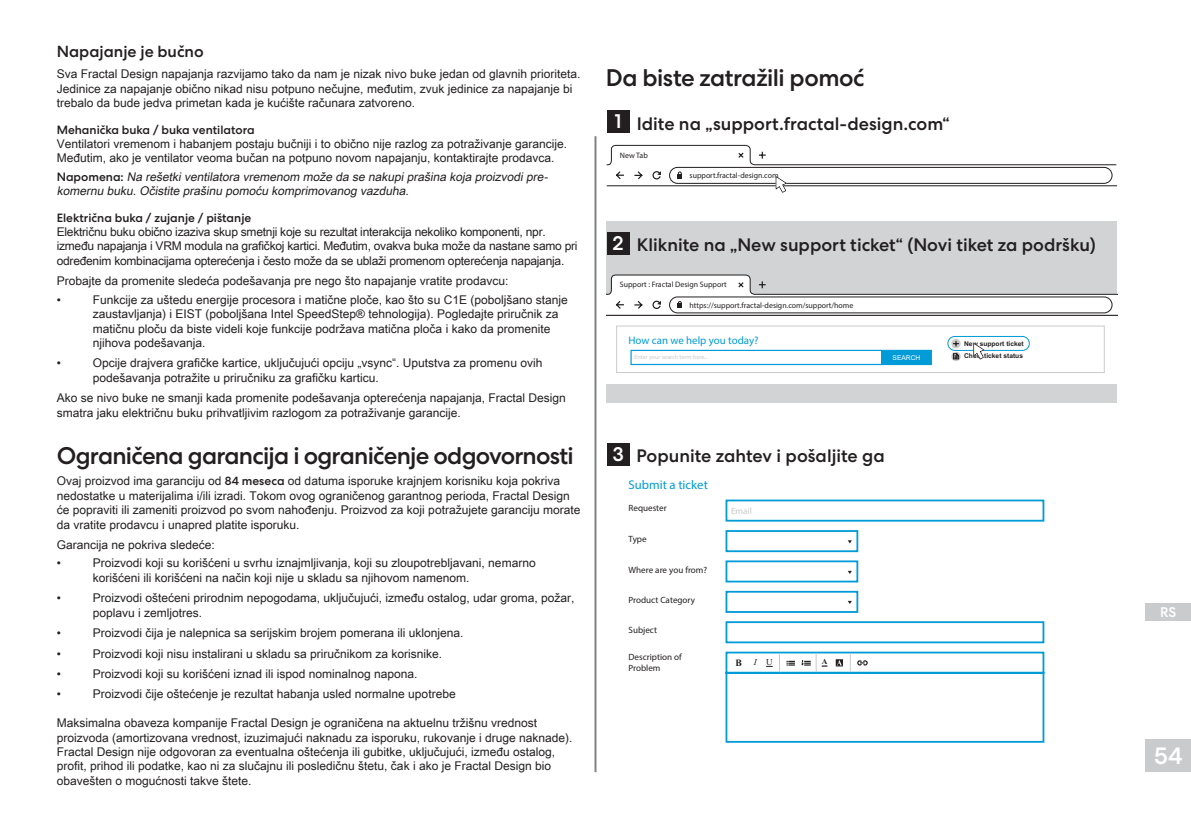
<style>
.page{position:relative;width:1191px;height:840px;background:#fff}
.page>*{position:absolute;margin:0;border:0;box-sizing:border-box;transform-origin:0 0}
.Header_2{font:500 24px "Centra No 2";letter-spacing:-.03em;color:#231f20}
.t1{font:500 24px "Centra No 2";color:#fff}
.Steps{font:500 20px "Centra No 2";color:#fff}
.Steps-2{font:500 18px "Centra No 2";color:#231f20}
.Header_in_steps{font:500 16px "Centra No 2";color:#231f20}
.Header_4{font:500 14px "Centra No 2";color:#fff}
.t2{font:12.6px "Myriad Pro";color:#019bd8}
.Header_in_steps-2{font:12px/14.4px "Arial Unicode MS";color:#231f20}
.Header_in_steps-3{font:12px/14.4px "Arial Unicode MS";letter-spacing:-.02em;color:#231f20}
.Header_in_steps-4{font:italic 12px/14.4px "Arial Unicode MS";color:#231f20}
.Header_in_steps-5{font:500 12px "Centra No 2";color:#231f20}
.t3{font:10.8px "Myriad Pro";color:#019bd8}
.t4{font:700 9.6px "Times New Roman";color:#231f20}
.t5{font:9px/10.8px "Myriad Pro";color:#231f20}
.t6{font:9px "Myriad Pro";color:#cbcacb}
.t7{font:7.8px "Myriad Pro";color:#231f20}
.t8{font:700 7.8px "Times New Roman";color:#231f20}
.t9{font:700 6.6px "Arial";color:#231f20}
.t10{font:6.6px "Arial";color:#fff}
.t11{font:6px "Myriad Pro";color:#cbcacb}
.s1{font-family:"Centra No 2";font-weight:500;font-style:normal}
.s2{font-family:"Centra No 2";font-weight:500}
.s3{font-weight:400;font-style:italic;font-size:9px}
.s4{font-weight:400;font-size:9px}
</style>
<div class="page">
<div style="left:1145px;top:739px;width:46px;height:32px;background:#c9cbcc"></div>
<hr style="left:594px;top:136px;width:2px;height:635px;background:#808285">
<div style="left:1145px;top:603px;width:46px;height:18px;background:#c9cbcc"></div>
<div style="left:606px;top:221px;width:511px;height:181px;background:#d1d3d4"></div>
<svg style="left:606px;top:145px;width:511px;height:48px"></svg>
<svg style="left:725px;top:499px;width:320px;height:114px"></svg>
<svg style="left:725px;top:621px;width:320px;height:122px"></svg>
<svg style="left:606px;top:274px;width:511px;height:110px;background:#e8ecee"></svg>
<div style="left:606px;top:110px;width:23px;height:23px;background:#231f20"></div>
<div style="left:606px;top:232px;width:23px;height:23px;background:#231f20"></div>
<div style="left:606px;top:443px;width:23px;height:23px;background:#231f20"></div>
<p class="Header_in_steps" style="left:57px;top:42px;width:149px">Napajanje je bučno</p>
<p class="Header_in_steps-2" style="left:57px;top:66px;width:525px">Sva Fractal Design napajanja razvijamo tako da nam je nizak nivo buke jedan od glavnih prioriteta.<br>Jedinice za napajanje obično nikad nisu potpuno nečujne, međutim, zvuk jedinice za napajanje bi trebalo da bude jedva primetan kada je kućište računara zatvoreno.</p>
<p class="Header_in_steps-5" style="left:57px;top:122px;width:199px">Mehanička buka / buka ventilatora</p>
<p class="Header_in_steps-2" style="left:57px;top:136px;width:512px">Ventilatori vremenom i habanjem postaju bučniji i to obično nije razlog za potraživanje garancije.<br>Međutim, ako je ventilator veoma bučan na potpuno novom napajanju, kontaktirajte prodavca.</p>
<p class="Header_in_steps-4" style="left:57px;top:169px;width:495px"><span class="s1">N a p o m e n a :</span> Na rešetkiventilatora vremenom može da se nakupiprašina koja proizvodipre&shy;komernu buku.Očistite prašinu pomoću komprimovanog vazduha.</p>
<p class="Header_in_steps-5" style="left:57px;top:210px;width:196px">Električna buka / zujanje / pištanje</p>
<p class="Header_in_steps-3" style="left:57px;top:224px;width:522px">Električnu buku obično izaziva skup smetnji koje su rezultat interakcija nekoliko komponenti, npr. između napajanja i VRM modula na grafičkoj kartici. Međutim, ovakva buka može da nastane samo pri određenim kombinacijama opterećenja i često može da se ublaži promenom opterećenja napajanja.</p>
<p class="Header_in_steps-2" style="left:57px;top:273px;width:453px">Probajte da promenite sledeća podešavanja pre nego što napajanje vratite prodavcu:</p>
<p class="Header_in_steps-2" style="left:57px;top:292px;width:6px">•</p>
<p class="Header_in_steps-2" style="left:93px;top:292px;width:476px">Funkcije za uštedu energije procesora i matične ploče, kao što su C1E (poboljšano stanje zaustavljanja) i EIST (poboljšana Intel SpeedStep® tehnologija). Pogledajte priručnik za matičnu ploču da biste videli koje funkcije podržava matična ploča i kako da promenite njihova podešavanja.</p>
<p class="Header_in_steps-2" style="left:57px;top:355px;width:6px">•</p>
<p class="Header_in_steps-2" style="left:93px;top:355px;width:451px">Opcije drajvera grafičke kartice, uključujući opciju „vsync“. Uputstva za promenu ovih podešavanja potražite u priručniku za grafičku karticu.</p>
<p class="Header_in_steps-2" style="left:57px;top:390px;width:510px">Ako se nivo buke ne smanji kada promenite podešavanja opterećenja napajanja, Fractal Design smatra jaku električnu buku prihvatljivim razlogom za potraživanje garancije.</p>
<p class="Header_2" style="left:57px;top:441px;width:518px">Ograničena garancija i ograničenje odgovornosti</p>
<p class="Header_in_steps-2" style="left:57px;top:473px;width:525px">Ovaj proizvod ima garanciju od <span class="s2">84 meseca</span> od datuma isporuke krajnjem korisniku koja pokriva nedostatke u materijalima i/ili izradi. Tokom ovog ograničenog garantnog perioda, Fractal Design će popraviti ili zameniti proizvod po svom nahođenju. Proizvod za koji potražujete garanciju morate da vratite prodavcu i unapred platite isporuku.</p>
<p class="Header_in_steps-2" style="left:57px;top:537px;width:160px">Garancija ne pokriva sledeće:</p>
<p class="Header_in_steps-2" style="left:57px;top:555px;width:6px">•</p>
<p class="Header_in_steps-2" style="left:93px;top:555px;width:444px">Proizvodi koji su korišćeni u svrhu iznajmljivanja, koji su zloupotrebljavani, nemarno korišćeni ili korišćeni na način koji nije u skladu sa njihovom namenom.</p>
<p class="Header_in_steps-2" style="left:57px;top:590px;width:6px">•</p>
<p class="Header_in_steps-2" style="left:93px;top:590px;width:483px">Proizvodi oštećeni prirodnim nepogodama, uključujući, između ostalog, udar groma, požar, poplavu i zemljotres.</p>
<p class="Header_in_steps-2" style="left:57px;top:625px;width:6px">•</p>
<p class="Header_in_steps-2" style="left:93px;top:625px;width:372px">Proizvodi čija je nalepnica sa serijskim brojem pomerana ili uklonjena.</p>
<p class="Header_in_steps-2" style="left:57px;top:645px;width:6px">•</p>
<p class="Header_in_steps-2" style="left:93px;top:645px;width:351px">Proizvodi koji nisu instalirani u skladu sa priručnikom za korisnike.</p>
<p class="Header_in_steps-2" style="left:57px;top:666px;width:6px">•</p>
<p class="Header_in_steps-2" style="left:93px;top:666px;width:326px">Proizvodi koji su korišćeni iznad ili ispod nominalnog napona.</p>
<p class="Header_in_steps-2" style="left:57px;top:686px;width:6px">•</p>
<p class="Header_in_steps-2" style="left:93px;top:686px;width:364px">Proizvodi čije oštećenje je rezultat habanja usled normalne upotrebe</p>
<p class="Header_in_steps-2" style="left:57px;top:715px;width:517px">Maksimalna obaveza kompanije Fractal Design je ograničena na aktuelnu tržišnu vrednost proizvoda (amortizovana vrednost, izuzimajući naknadu za isporuku, rukovanje i druge naknade).<br>Fractal Design nije odgovoran za eventualna oštećenja ili gubitke, uključujući, između ostalog, profit, prihod ili podatke, kao ni za slučajnu ili posledičnu štetu, čak i ako je Fractal Design bio obavešten o mogućnosti takve štete.</p>
<p class="Header_2" style="left:606px;top:63px;width:260px">Da biste zatražili pomoć</p>
<p class="Steps" style="left:614px;top:109px;width:9px">1</p>
<p class="Steps-2" style="left:637px;top:113px;width:314px">Idite na „support.fractal-design.com“</p>
<p class="t7" style="left:620px;top:150px;width:29px">New Tab</p>
<p class="t7" style="left:689px;top:171px;width:90px">support.fractal-design.com</p>
<p class="Steps" style="left:612px;top:231px;width:13px">2</p>
<p class="Steps-2" style="left:637px;top:234px;width:460px">Kliknite na „New support ticket“ (Novi tiket za podršku)</p>
<p class="t7" style="left:620px;top:280px;width:108px">Support : Fractal Design Support</p>
<p class="t7" style="left:689px;top:300px;width:165px">https://support.fractal-design.com/support/home</p>
<p class="t3" style="left:628px;top:333px;width:132px">How can we help you today?</p>
<p class="t9" style="left:964px;top:338px;width:61px">New support ticket</p>
<p class="t11" style="left:634px;top:353px;width:75px">Enter your search term here...</p>
<p class="t9" style="left:964px;top:350px;width:60px">Checl ticket status</p>
<p class="t10" style="left:892px;top:353px;width:29px">SEARCH</p>
<p class="Steps" style="left:612px;top:442px;width:13px">3</p>
<p class="Steps-2" style="left:636px;top:445px;width:250px">Popunite zahtev i pošaljite ga</p>
<p class="t2" style="left:628px;top:476px;width:81px">Submit a ticket</p>
<p class="t5" style="left:628px;top:502px;width:40px">Requester</p>
<p class="t6" style="left:731px;top:504px;width:22px">Email</p>
<p class="t5" style="left:628px;top:533px;width:20px">Type</p>
<p class="t5" style="left:628px;top:563px;width:80px">Where are you from?</p>
<p class="t5" style="left:628px;top:594px;width:68px">Product Category</p>
<p class="t5" style="left:628px;top:624px;width:30px">Subject</p>
<p class="t5" style="left:628px;top:651px;width:55px">Description of<br>Problem</p>
<p class="t4" style="left:735px;top:655px;width:39px">B <span class="s3">I</span><span class="s4">U</span></p>
<p class="t8" style="left:821px;top:655px;width:7px">A</p>
<p class="Header_4" style="left:1160px;top:604px;width:18px">RS</p>
<h1 class="t1" style="left:1154px;top:741px;width:30px">54</h1>
</div>
